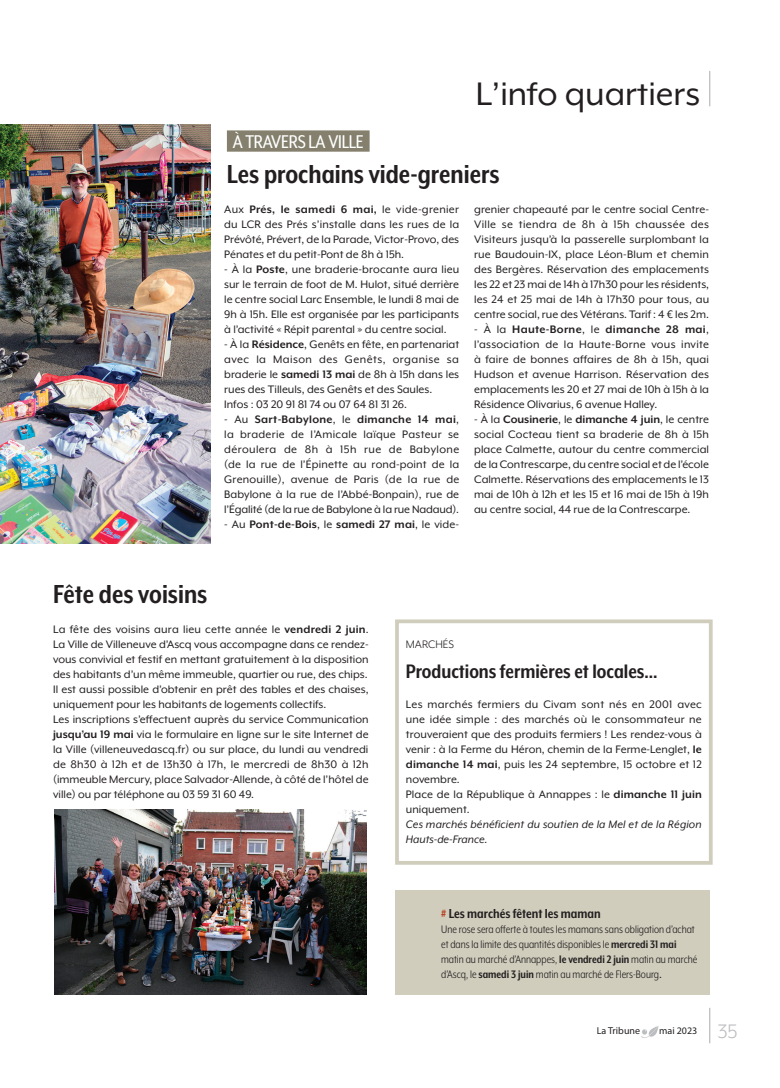
<style>
.page{position:relative;width:780px;height:1088px;background:#fff}
.page>*{position:absolute;margin:0;border:0;box-sizing:border-box;transform-origin:0 0}
.texte{font:37.5px "Mr Eaves XL Mod OT";color:#231f20}
.texte-2{font:700 30px "Mr Eaves XL Mod Nar OT";color:#231f20}
.texte-3{font:700 22.5px "Mr Eaves XL Mod Nar OT";color:#231f20}
.texte-4{font:22.5px "Mr Eaves XL Mod OT";color:#bcbdc0}
.titre_quartier{font:21.25px "Mr Eaves XL Mod Nar OT";letter-spacing:-.01em;color:#fff}
.TXT_Brève_fer_G{font:700 15px "Mr Eaves XL Mod Nar OT";color:#231f20}
.texte-5{font:12.5px/15px "Mr Eaves XL Mod OT";color:#231f20;text-align:justify}
.TXT_Brève_fer_G-2{font:12.5px/15px "Mr Eaves XL Mod Nar OT";color:#231f20}
.texte-6{font:italic 12.5px/15px "Mr Eaves XL Mod OT";letter-spacing:.01em;color:#231f20}
.texte-7{font:700 12.5px "Mr Eaves XL Mod OT";letter-spacing:.01em;color:#231f20}
.texte-8{font:12.5px "Mr Eaves XL Mod OT";color:#231f20}
.t1{font:10px "Myriad Pro";color:#231f20}
.s1{font-weight:700}
.s2{font-weight:400}
.s3{font-weight:800;font-size:13.75px;color:#b73d20}
.s4{font-family:"Mr Eaves XL Mod OT"}
</style>
<div class="page">
<hr style="left:709px;top:1008px;width:1px;height:35px;background:#bcbdc0">
<hr style="left:709px;top:71px;width:1px;height:35px;background:#bcbdc0">
<img style="left:641px;top:1026px;width:18px;height:12px">
<div style="left:227px;top:130px;width:142px;height:22px;background:#84806d"></div>
<img style="left:1px;top:124px;width:210px;height:420px">
<img style="left:55px;top:809px;width:312px;height:185px">
<div style="left:395px;top:619px;width:317px;height:246px;border:4px solid #d0cdbd"></div>
<div style="left:395px;top:890px;width:314px;height:104px;background:#d0cdbd"></div>
<p class="titre_quartier" style="left:233px;top:131px;width:133px">À TRAVERS LA VILLE</p>
<p class="texte" style="left:475px;top:74px;width:226px">L’info quartiers</p>
<p class="texte-2" style="left:227px;top:158px;width:274px">Les prochains vide-greniers</p>
<p class="texte-5" style="left:224px;top:201px;width:236px">Aux <span class="s1">Prés, le samedi 6 mai,</span> le vide-grenier du LCR des Prés s’installe dans les rues de la Prévôté, Prévert, de la Parade, Victor-Provo, des Pénates et du petit-Pont de 8h à 15h.</p>
<p class="texte-5" style="left:224px;top:261px;width:236px">- À la <span class="s1">Poste</span>, une braderie-brocante aura lieu sur le terrain de foot de M. Hulot, situé derrière le centre social Larc Ensemble, le lundi 8 mai de 9h à 15h. Elle est organisée par les participants à l’activité « Répit parental » du centre social.</p>
<p class="texte-5" style="left:224px;top:336px;width:236px">- À la <span class="s1">Résidence</span>, Genêts en fête, en partenariat avec la Maison des Genêts, organise sa braderie le <span class="s1">samedi 13 mai</span> de 8h à 15h dans les rues des Tilleuls, des Genêts et des Saules.</p>
<p class="texte-5" style="left:224px;top:396px;width:184px">Infos : 03 20 91 81 74 ou 07 64 81 31 26.</p>
<p class="texte-5" style="left:224px;top:411px;width:236px">- Au <span class="s1">Sart-Babylone</span>, le <span class="s1">dimanche 14 mai</span>, la braderie de l’Amicale laïque Pasteur se déroulera de 8h à 15h rue de Babylone (de la rue de l’Épinette au rond-point de la Grenouille), avenue de Paris (de la rue de Babylone à la rue de l’Abbé-Bonpain), rue de l’Égalité (de la rue de Babylone à la rue Nadaud).</p>
<p class="texte-7" style="left:224px;top:517px;width:236px"><span class="s2">- Au</span> Pont-de-Bois<span class="s2">, le</span> samedi 27 mai<span class="s2">, le vide-</span></p>
<p class="texte-5" style="left:474px;top:201px;width:236px">grenier chapeauté par le centre social Centre-Ville se tiendra de 8h à 15h chaussée des Visiteurs jusqu’à la passerelle surplombant la rue Baudouin-IX, place Léon-Blum et chemin des Bergères. Réservation des emplacements les 22 et 23 mai de 14h à 17h30 pour les résidents, les 24 et 25 mai de 14h à 17h30 pour tous, au centre social, rue des Vétérans. Tarif : 4 € les 2m.</p>
<p class="texte-5" style="left:474px;top:321px;width:236px">- À la <span class="s1">Haute-Borne</span>, le <span class="s1">dimanche 28 mai</span>, l’association de la Haute-Borne vous invite à faire de bonnes affaires de 8h à 15h, quai Hudson et avenue Harrison. Réservation des emplacements les 20 et 27 mai de 10h à 15h à la Résidence Olivarius, 6 avenue Halley.</p>
<p class="texte-5" style="left:474px;top:411px;width:236px">- À la <span class="s1">Cousinerie</span>, le <span class="s1">dimanche 4 juin</span>, le centre social Cocteau tient sa braderie de 8h à 15h place Calmette, autour du centre commercial de la Contrescarpe, du centre social et de l’école Calmette. Réservations des emplacements le 13 mai de 10h à 12h et les 15 et 16 mai de 15h à 19h au centre social, 44 rue de la Contrescarpe.</p>
<p class="texte-2" style="left:53px;top:578px;width:156px">Fête des voisins</p>
<p class="texte-5" style="left:53px;top:621px;width:317px">La fête des voisins aura lieu cette année le <span class="s1">vendredi 2 juin</span>.<br>La Ville de Villeneuve d’Ascq vous accompagne dans ce rendez&shy;vous convivial et festif en mettant gratuitement à la disposition des habitants d’un même immeuble, quartier ou rue, des chips.</p>
<p class="texte-5" style="left:53px;top:681px;width:317px">Il est aussi possible d’obtenir en prêt des tables et des chaises, uniquement pour les habitants de logements collectifs.</p>
<p class="texte-5" style="left:53px;top:711px;width:317px">Les inscriptions s’effectuent auprès du service Communication <span class="s1">jusqu’au 19 mai</span> via le formulaire en ligne sur le site Internet de la Ville (villeneuvedascq.fr) ou sur place, du lundi au vendredi de 8h30 à 12h et de 13h30 à 17h, le mercredi de 8h30 à 12h (immeuble Mercury, place Salvador-Allende, à côté de l’hôtel de ville) ou par téléphone au 03 59 31 60 49.</p>
<p class="texte-8" style="left:406px;top:637px;width:50px">MARCHÉS</p>
<p class="texte-3" style="left:406px;top:659px;width:253px">Productions fermières et locales…</p>
<p class="texte-5" style="left:406px;top:696px;width:297px">Les marchés fermiers du Civam sont nés en 2001 avec une idée simple : des marchés où le consommateur ne trouveraient que des produits fermiers ! Les rendez-vous à venir : à la Ferme du Héron, chemin de la Ferme-Lenglet, <span class="s1">le dimanche 14 mai</span>, puis les 24 septembre, 15 octobre et 12 novembre.</p>
<p class="texte-5" style="left:406px;top:786px;width:297px">Place de la République à Annappes : le <span class="s1">dimanche 11 juin </span>uniquement.</p>
<p class="texte-6" style="left:406px;top:816px;width:297px">Ces marchés bénéficient du soutien de la Mel et de la Région<br>Hauts-de-France.</p>
<p class="TXT_Brève_fer_G" style="left:441px;top:905px;width:161px"><span class="s3">#</span> Les marchés fêtent les maman</p>
<p class="TXT_Brève_fer_G-2" style="left:441px;top:921px;width:258px">Une rose sera offerte à toutes les mamans sans obligation d’achat et dans la limite des quantités disponibles le <span class="s1">mercredi 31 mai </span>matin au marché d’Annappes, <span class="s1">le vendredi 2 juin</span> matin au marché d’Ascq, le <span class="s1">samedi 3 juin</span> matin au marché de Flers-Bourg<span class="s4">.</span></p>
<p class="t1" style="left:597px;top:1025px;width:45px">La Tribune</p>
<p class="t1" style="left:659px;top:1025px;width:40px">mai 2023</p>
<p class="texte-4" style="left:717px;top:1019px;width:22px">35</p>
</div>
